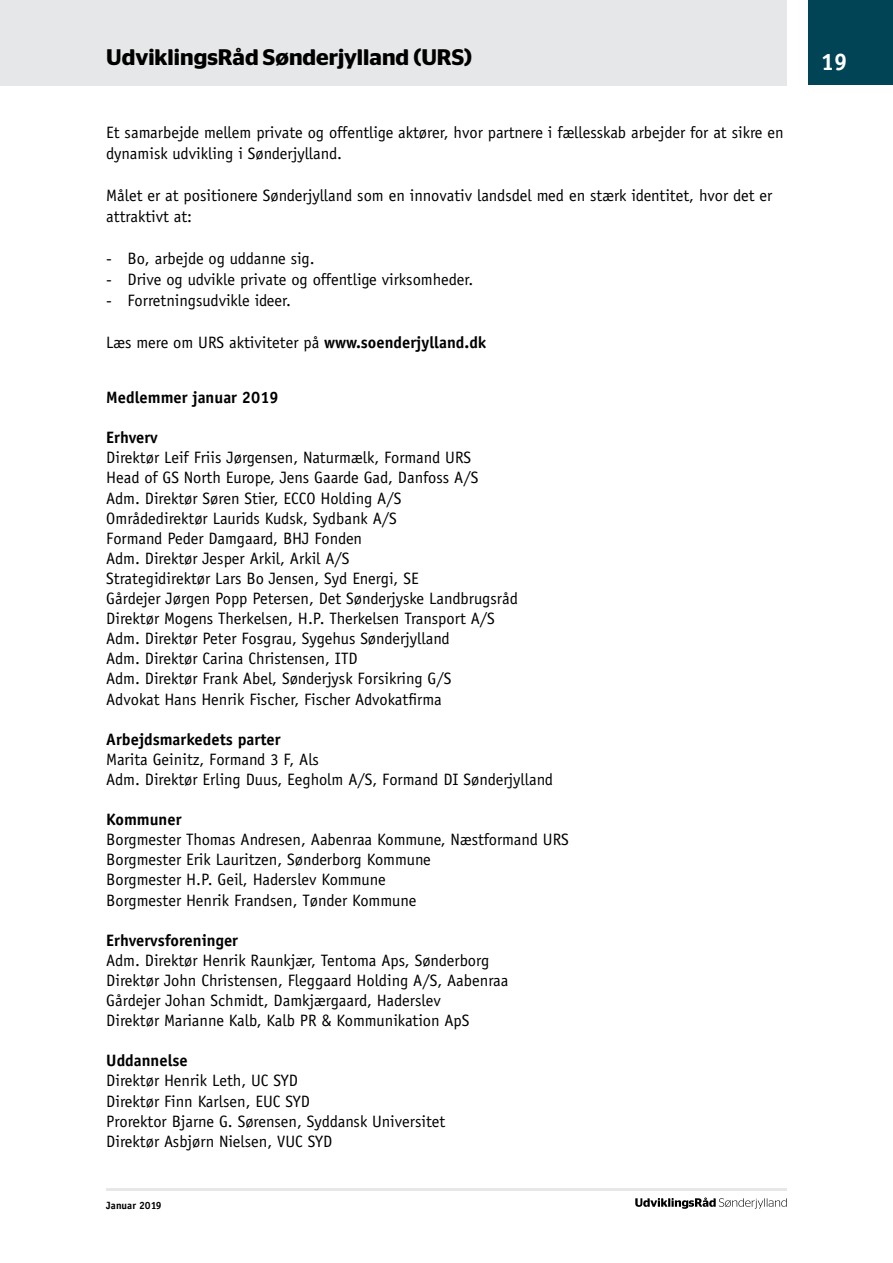
<style>
.page{position:relative;width:893px;height:1263px;background:#fff}
.page>*{position:absolute;margin:0;border:0;box-sizing:border-box;transform-origin:0 0}
.t1{font:700 24px "Officina Sans";color:#fff}
.t2{font:600 22.5px "Stag Sans";color:#000}
.t3{font:16.5px/20.1px "Officina Sans";color:#000}
.t4{font:700 16.5px "Officina Sans";color:#000}
.t5{font:700 10.5px "Officina Sans";color:#000}
.s1{font-weight:700}
</style>
<div class="page">
<div style="left:808px;top:0;width:85px;height:85px;background:#004456"></div>
<svg style="left:635px;top:1197px;width:152px;height:12px"></svg>
<hr style="left:106px;top:1188px;width:681px;height:3px;background:#e6e7e8">
<div style="left:0;top:0;width:787px;height:85px;background:#e6e7e8"></div>
<h2 class="t2" style="left:106px;top:44px;width:367px">UdviklingsRåd Sønderjylland (URS)</h2>
<h1 class="t1" style="left:821px;top:47px;width:28px">19</h1>
<p class="t3" style="left:106px;top:122px;width:679px;line-height:21px">Et samarbejde mellem private og offentlige aktører, hvor partnere i fællesskab arbejder for at sikre en dynamisk udvikling i Sønderjylland.</p>
<p class="t3" style="left:106px;top:185px;width:667px;line-height:21px">Målet er at positionere Sønderjylland som en innovativ landsdel med en stærk identitet, hvor det er attraktivt at:</p>
<p class="t3" style="left:106px;top:248px;width:210px">- Bo, arbejde og uddanne sig.</p>
<p class="t3" style="left:106px;top:269px;width:368px">- Drive og udvikle private og offentlige virksomheder.</p>
<p class="t3" style="left:106px;top:290px;width:186px">- Forretningsudvikle ideer.</p>
<p class="t3" style="left:106px;top:332px;width:382px">Læs mere om URS aktiviteter på <span class="s1">www.soenderjylland.dk</span></p>
<p class="t4" style="left:106px;top:387px;width:174px">Medlemmer januar 2019</p>
<p class="t4" style="left:106px;top:427px;width:53px">Erhverv</p>
<p class="t3" style="left:106px;top:448px;width:413px">Direktør Leif Friis Jørgensen, Naturmælk, Formand URS<br>Head of GS North Europe, Jens Gaarde Gad, Danfoss A/S<br>Adm. Direktør Søren Stier, ECCO Holding A/S<br>Områdedirektør Laurids Kudsk, Sydbank A/S<br>Formand Peder Damgaard, BHJ Fonden<br>Adm. Direktør Jesper Arkil, Arkil A/S<br>Strategidirektør Lars Bo Jensen, Syd Energi, SE<br>Gårdejer Jørgen Popp Petersen, Det Sønderjyske Landbrugsråd Direktør Mogens Therkelsen, H.P. Therkelsen Transport A/S Adm. Direktør Peter Fosgrau, Sygehus Sønderjylland<br>Adm. Direktør Carina Christensen, ITD<br>Adm. Direktør Frank Abel, Sønderjysk Forsikring G/S<br>Advokat Hans Henrik Fischer, Fischer Advokatfirma</p>
<p class="t4" style="left:106px;top:729px;width:176px">Arbejdsmarkedets parter</p>
<p class="t3" style="left:106px;top:749px;width:448px">Marita Geinitz, Formand 3 F, Als<br>Adm. Direktør Erling Duus, Eegholm A/S, Formand DI Sønderjylland</p>
<p class="t4" style="left:106px;top:809px;width:77px">Kommuner</p>
<p class="t3" style="left:106px;top:830px;width:464px">Borgmester Thomas Andresen, Aabenraa Kommune, Næstformand URS Borgmester Erik Lauritzen, Sønderborg Kommune<br>Borgmester H.P. Geil, Haderslev Kommune<br>Borgmester Henrik Frandsen, Tønder Kommune</p>
<p class="t4" style="left:106px;top:930px;width:133px">Erhvervsforeninger</p>
<p class="t3" style="left:106px;top:950px;width:404px">Adm. Direktør Henrik Raunkjær, Tentoma Aps, Sønderborg Direktør John Christensen, Fleggaard Holding A/S, Aabenraa Gårdejer Johan Schmidt, Damkjærgaard, Haderslev<br>Direktør Marianne Kalb, Kalb PR &amp; Kommunikation ApS</p>
<p class="t4" style="left:106px;top:1050px;width:83px">Uddannelse</p>
<p class="t3" style="left:106px;top:1071px;width:340px">Direktør Henrik Leth, UC SYD<br>Direktør Finn Karlsen, EUC SYD<br>Prorektor Bjarne G. Sørensen, Syddansk Universitet Direktør Asbjørn Nielsen, VUC SYD</p>
<p class="t5" style="left:106px;top:1199px;width:57px">Januar 2019</p>
</div>
